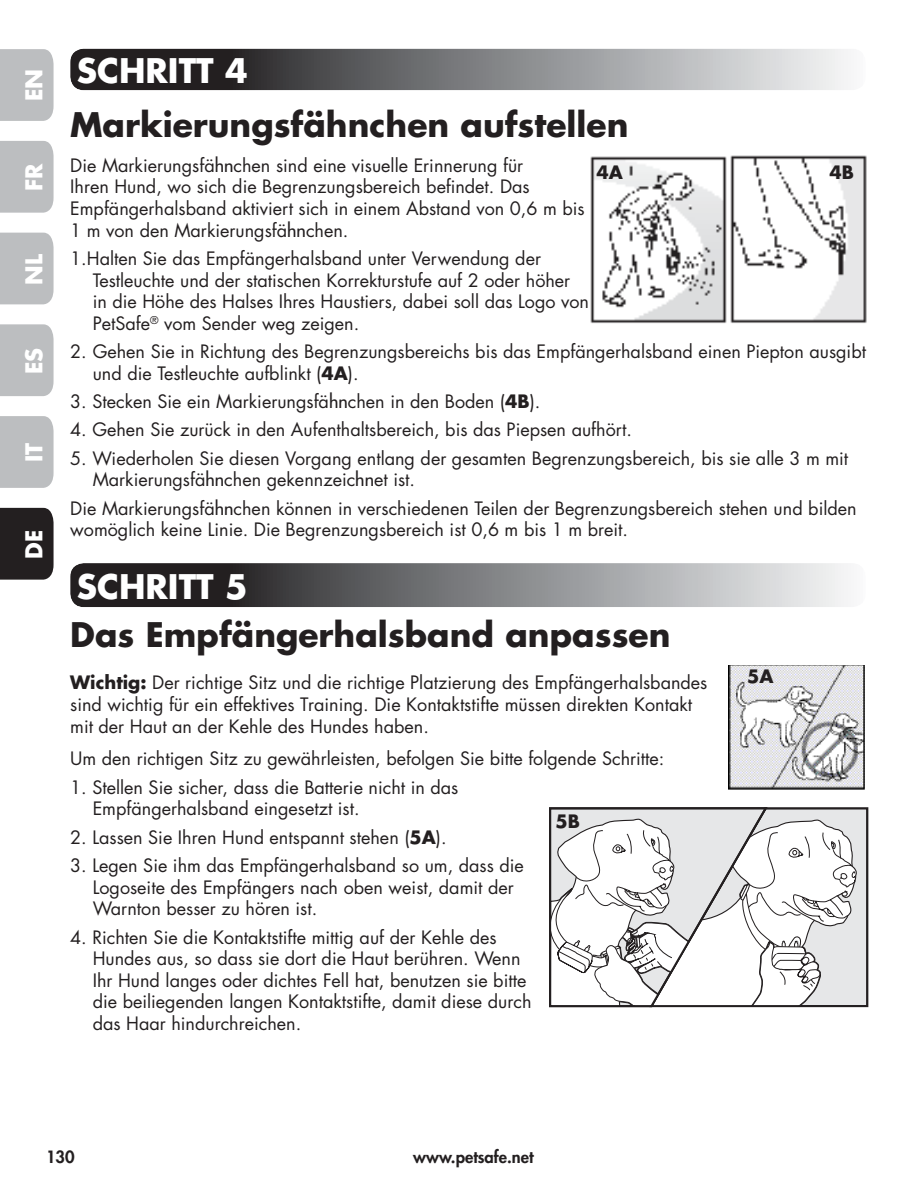
<style>
.page{position:relative;width:918px;height:1188px;background:#fff}
.page>*{position:absolute;margin:0;border:0;box-sizing:border-box;transform-origin:0 0}
.t1{font:700 33px "Futura Std";color:#231f20}
.t2{font:700 33px "Futura Std";color:#fff}
.t3{font:700 22.65px "Futura Std";color:#fff}
.t4{font:18px/21.6px "Futura Std";color:#231f20}
.t5{font:700 18px "Futura Std";color:#231f20}
.t6{font:800 16.5px "Futura Std";color:#231f20}
.s1{font-weight:500}
.s2{font-weight:700}
</style>
<div class="page">
<div style="left:0;top:49px;width:54px;height:72px;background:#bcbec0"></div>
<div style="left:0;top:141px;width:54px;height:72px;background:#bcbec0"></div>
<div style="left:0;top:233px;width:54px;height:71px;background:#bcbec0"></div>
<div style="left:0;top:324px;width:54px;height:72px;background:#bcbec0"></div>
<div style="left:0;top:416px;width:54px;height:72px;background:#bcbec0"></div>
<div style="left:0;top:508px;width:54px;height:72px;background:#231f20"></div>
<svg style="left:70px;top:49px;width:778px;height:41px;background:#7a7a7b"></svg>
<svg style="left:70px;top:563px;width:778px;height:44px;background:#7a7a7c"></svg>
<img style="left:590px;top:155px;width:277px;height:169px">
<img style="left:729px;top:665px;width:136px;height:125px">
<svg style="left:550px;top:808px;width:317px;height:198px"></svg>
<p class="t3" style="left:21px;top:101px;width:34px;rotate:-90deg">EN</p>
<p class="t3" style="left:21px;top:191px;width:29px;rotate:-90deg">FR</p>
<p class="t3" style="left:21px;top:285px;width:32px;rotate:-90deg">NL</p>
<p class="t3" style="left:21px;top:374px;width:28px;rotate:-90deg">ES</p>
<p class="t3" style="left:21px;top:462px;width:21px;rotate:-90deg">IT</p>
<p class="t3" style="left:21px;top:559px;width:30px;rotate:-90deg">DE</p>
<h1 class="t2" style="left:77px;top:49px;width:172px">SCHRITT 4</h1>
<h1 class="t1" style="left:70px;top:103px;width:560px">Markierungsfähnchen aufstellen</h1>
<p class="t4" style="left:70px;top:154px;width:516px">Die Markierungsfä<span class="s1">hn</span>chen sind eine visuelle Erinnerung für<br>Ihren Hund, wo sich die Begrenzungsbereich befindet. Das Empfängerhalsband aktiviert sich in einem Abstand von 0,6 m bis 1 m von den Markierungsfä<span class="s1">hn</span>chen.</p>
<p class="t4" style="left:93px;top:248px;width:498px;text-indent:-22px">1.Halten Sie das Empfängerhalsband unter Verwendung der Testleuchte und der statischen Korrekturstufe auf 2 oder höher in die Höhe des Halses Ihres Haustiers, dabei soll das Logo von PetSafe<sup>®</sup> vom Sender weg zeigen.</p>
<p class="t4" style="left:93px;top:341px;width:775px;text-indent:-22px">2. Gehen Sie in Richtung des Begrenzungsbereichs bis das Empfängerhalsband einen Piepton ausgibt und die Testleuchte aufblinkt (<span class="s2">4A</span>).</p>
<p class="t4" style="left:70px;top:391px;width:472px">3. Stecken Sie ein Markierungsfä<span class="s1">hn</span>chen in den Boden (<span class="s2">4B</span>).</p>
<p class="t4" style="left:70px;top:419px;width:563px">4. Gehen Sie zurück in den Aufenthaltsbereich, bis das Piepsen aufhört.</p>
<p class="t4" style="left:93px;top:447px;width:757px;text-indent:-22px">5. Wiederholen Sie diesen Vorgang entlang der gesamten Begrenzungsbereich, bis sie alle 3 m mit<br>Markierungsfä<span class="s1">hn</span>chen gekennzeic<span class="s1">hn</span>et ist.</p>
<p class="t4" style="left:70px;top:497px;width:788px">Die Markierungsfä<span class="s1">hn</span>chen können in verschiedenen Teilen der Begrenzungsbereich stehen und bilden womöglich keine Linie. Die Begrenzungsbereich ist 0,6 m bis 1 m breit.</p>
<h1 class="t2" style="left:77px;top:565px;width:172px">SCHRITT 5</h1>
<h1 class="t1" style="left:70px;top:613px;width:602px">Das Empfängerhalsband anpassen</h1>
<p class="t4" style="left:70px;top:672px;width:639px"><span class="s2">Wichtig:</span> Der richtige Sitz und die richtige Platzierung des Empfängerhalsbandes sind wichtig für ein effektives Training. Die Kontaktstifte müssen direkten Kontakt mit der Haut an der Kehle des Hundes haben.</p>
<p class="t4" style="left:70px;top:748px;width:596px">Um den richtigen Sitz zu gewährleisten, befolgen Sie bitte folgende Schritte:</p>
<p class="t4" style="left:93px;top:777px;width:367px;text-indent:-22px">1. Stellen Sie sicher, dass die Batterie nicht in das<br>Empfängerhalsband eingesetzt ist.</p>
<p class="t4" style="left:70px;top:826px;width:378px">2. Lassen Sie Ihren Hund entspannt stehen (<span class="s2">5A</span>).</p>
<p class="t4" style="left:93px;top:855px;width:433px;text-indent:-22px">3. Legen Sie ihm das Empfängerhalsband so um, dass die<br>Logoseite des Empfängers nach oben weist, damit der<br>Warnton besser zu hören ist.</p>
<p class="t4" style="left:93px;top:926px;width:440px;text-indent:-22px">4. Richten Sie die Kontaktstifte mittig auf der Kehle des Hundes aus, so dass sie dort die Haut berühren. Wenn Ihr Hund langes oder dichtes Fell hat, benutzen sie bitte die beiliegenden langen Kontaktstifte, damit diese durch das Haar hindurchreichen.</p>
<p class="t5" style="left:597px;top:161px;width:28px">4A</p>
<p class="t5" style="left:830px;top:161px;width:26px">4B</p>
<p class="t5" style="left:747px;top:664px;width:28px">5A</p>
<p class="t5" style="left:556px;top:810px;width:26px">5B</p>
<p class="t6" style="left:46px;top:1147px;width:30px">130</p>
<p class="t6" style="left:413px;top:1149px;width:122px">www.petsafe.net</p>
</div>
